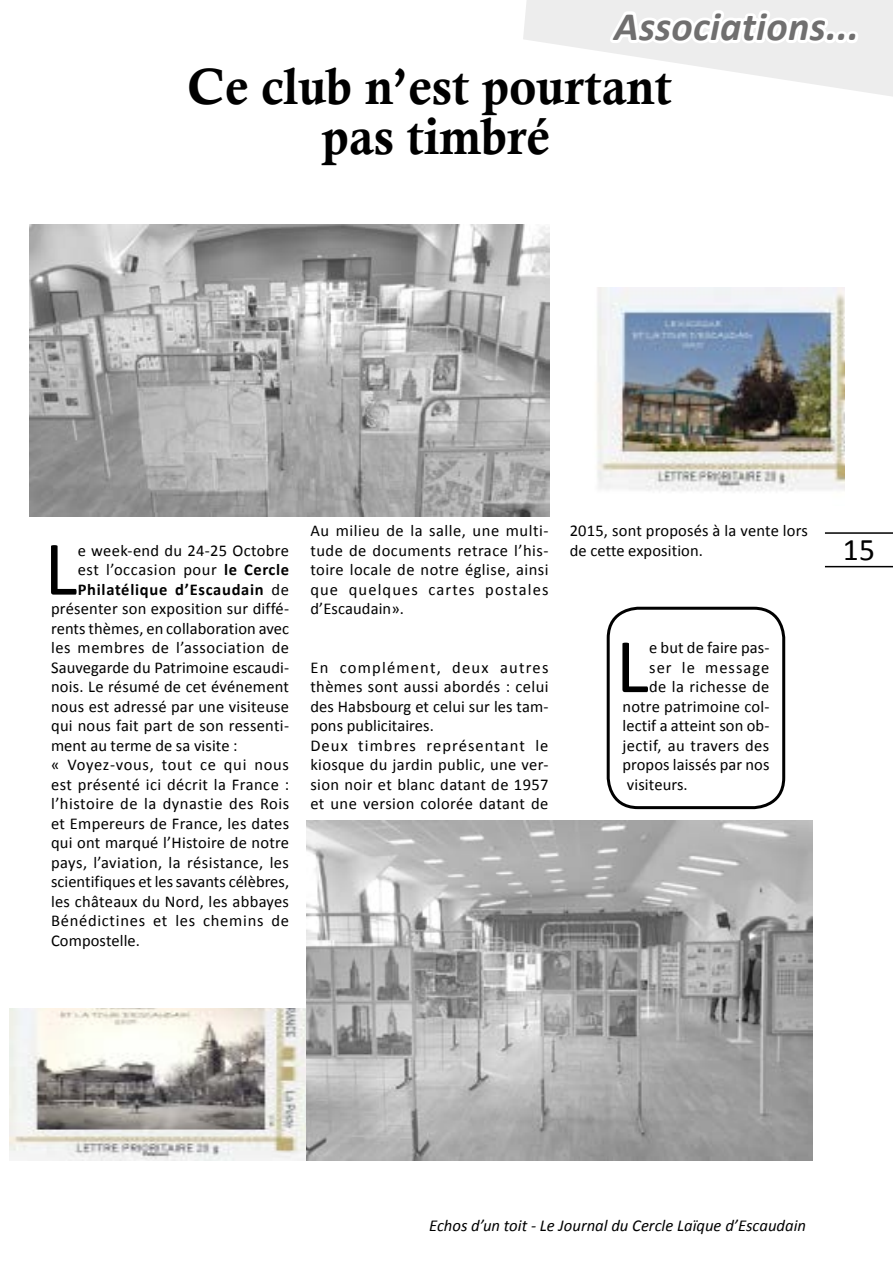
<style>
.page{position:relative;width:893px;height:1263px;background:#fff}
.page>*{position:absolute;margin:0;border:0;box-sizing:border-box;transform-origin:0 0}
.t1{font:78px "Calibri";color:#000}
.t2{font:51px/49.5px "Calis MT Bol";color:#000;text-align:center}
.t3{font:italic 700 40.5px "Calibri";letter-spacing:.005em;color:#706f6f}
.t4{font:31.5px "Calibri";color:#000}
.t5{font:italic 16.65px "Calibri";color:#000}
.t6{font:16.5px/19.5px "Calibri";letter-spacing:.015em;color:#000}
.t7{font:16.5px "Calibri";letter-spacing:.035em;color:#000}
.t8{font:16.5px "Calibri";letter-spacing:.045em;color:#000}
.t9{font:700 16.5px "Calibri";letter-spacing:.045em;color:#000}
.t10{font:16.5px "Calibri";letter-spacing:.065em;color:#000}
.s1{font-weight:700}
.s2{font-weight:400}
</style>
<div class="page">
<hr style="left:825px;top:532px;width:68px;height:2px;background:#000">
<hr style="left:825px;top:566px;width:68px;height:1px;background:#000">
<svg style="left:523px;top:0;width:370px;height:97px"></svg>
<img style="left:10px;top:1008px;width:296px;height:152px">
<img style="left:29px;top:224px;width:520px;height:293px">
<img style="left:306px;top:820px;width:506px;height:340px">
<img style="left:596px;top:288px;width:249px;height:204px">
<div style="left:607px;top:607px;width:178px;height:202px;border:3px solid #000;border-radius:30px"></div>
<h3 class="t3" style="left:614px;top:1px;width:246px">Associations...</h3>
<h2 class="t2" style="left:187px;top:62px;width:486px">Ce club n’est pourtant pas timbré</h2>
<h1 class="t1" style="left:44px;top:519px;width:34px">L</h1>
<p class="t6" style="left:78px;top:540px;width:213px">e week-end du 24-25 Octobre</p>
<p class="t7" style="left:78px;top:559px;width:213px">est l’occasion pour <span class="s1">le Cercle</span></p>
<p class="t9" style="left:78px;top:579px;width:213px">Philatélique d’Escaudain <span class="s2">de</span></p>
<p class="t6" style="left:51px;top:599px;width:240px">présenter son exposition sur diffé-</p>
<p class="t6" style="left:51px;top:618px;width:240px">rents thèmes, en collaboration avec</p>
<p class="t7" style="left:51px;top:637px;width:240px">les membres de l’association de</p>
<p class="t6" style="left:51px;top:657px;width:240px">Sauvegarde du Patrimoine escaudi-</p>
<p class="t6" style="left:51px;top:677px;width:240px">nois. Le résumé de cet événement</p>
<p class="t6" style="left:51px;top:696px;width:240px">nous est adressé par une visiteuse</p>
<p class="t6" style="left:51px;top:716px;width:240px">qui nous fait part de son ressenti-</p>
<p class="t6" style="left:51px;top:735px;width:188px">ment au terme de sa visite :</p>
<p class="t8" style="left:51px;top:754px;width:239px">« Voyez-vous, tout ce qui nous</p>
<p class="t6" style="left:51px;top:774px;width:240px">est présenté ici décrit la France :</p>
<p class="t6" style="left:51px;top:794px;width:240px">l’histoire de la dynastie des Rois</p>
<p class="t6" style="left:51px;top:813px;width:240px">et Empereurs de France, les dates</p>
<p class="t6" style="left:51px;top:833px;width:240px">qui ont marqué l’Histoire de notre</p>
<p class="t6" style="left:51px;top:852px;width:240px">pays, l’aviation, la résistance, les</p>
<p class="t6" style="left:51px;top:872px;width:240px">scientifiques et les savants célèbres,</p>
<p class="t6" style="left:51px;top:891px;width:240px">les châteaux du Nord, les abbayes</p>
<p class="t8" style="left:51px;top:910px;width:240px">Bénédictines et les chemins de</p>
<p class="t6" style="left:51px;top:930px;width:91px">Compostelle.</p>
<p class="t6" style="left:310px;top:521px;width:240px;text-align:justify">Au milieu de la salle, une multi&shy;tude de documents retrace l’his&shy;toire locale de notre église, ainsi que quelques cartes postales d’Escaudain».</p>
<p class="t6" style="left:310px;top:657px;width:240px">En complément, deux autres thèmes sont aussi abordés : celui des Habsbourg et celui sur les tam&shy;pons publicitaires.<br>Deux timbres représentant le kiosque du jardin public, une ver&shy;sion noir et blanc datant de 1957 et une version colorée datant de</p>
<p class="t6" style="left:570px;top:521px;width:240px">2015, sont proposés à la vente lors de cette exposition.</p>
<h1 class="t1" style="left:616px;top:617px;width:34px">L</h1>
<p class="t6" style="left:649px;top:638px;width:122px">e but de faire pas-</p>
<p class="t10" style="left:649px;top:657px;width:122px">ser le message</p>
<p class="t6" style="left:649px;top:677px;width:122px">de la richesse de</p>
<p class="t6" style="left:622px;top:696px;width:148px">notre patrimoine col-</p>
<p class="t6" style="left:622px;top:716px;width:148px">lectif a atteint son ob-</p>
<p class="t6" style="left:622px;top:735px;width:148px">jectif, au travers des</p>
<p class="t6" style="left:622px;top:755px;width:148px">propos laissés par nos</p>
<p class="t6" style="left:627px;top:774px;width:62px">visiteurs.</p>
<h3 class="t4" style="left:843px;top:530px;width:34px">15</h3>
<p class="t5" style="left:429px;top:1214px;width:378px">Echos d’un toit - Le Journal du Cercle Laïque d’Escaudain</p>
</div>
